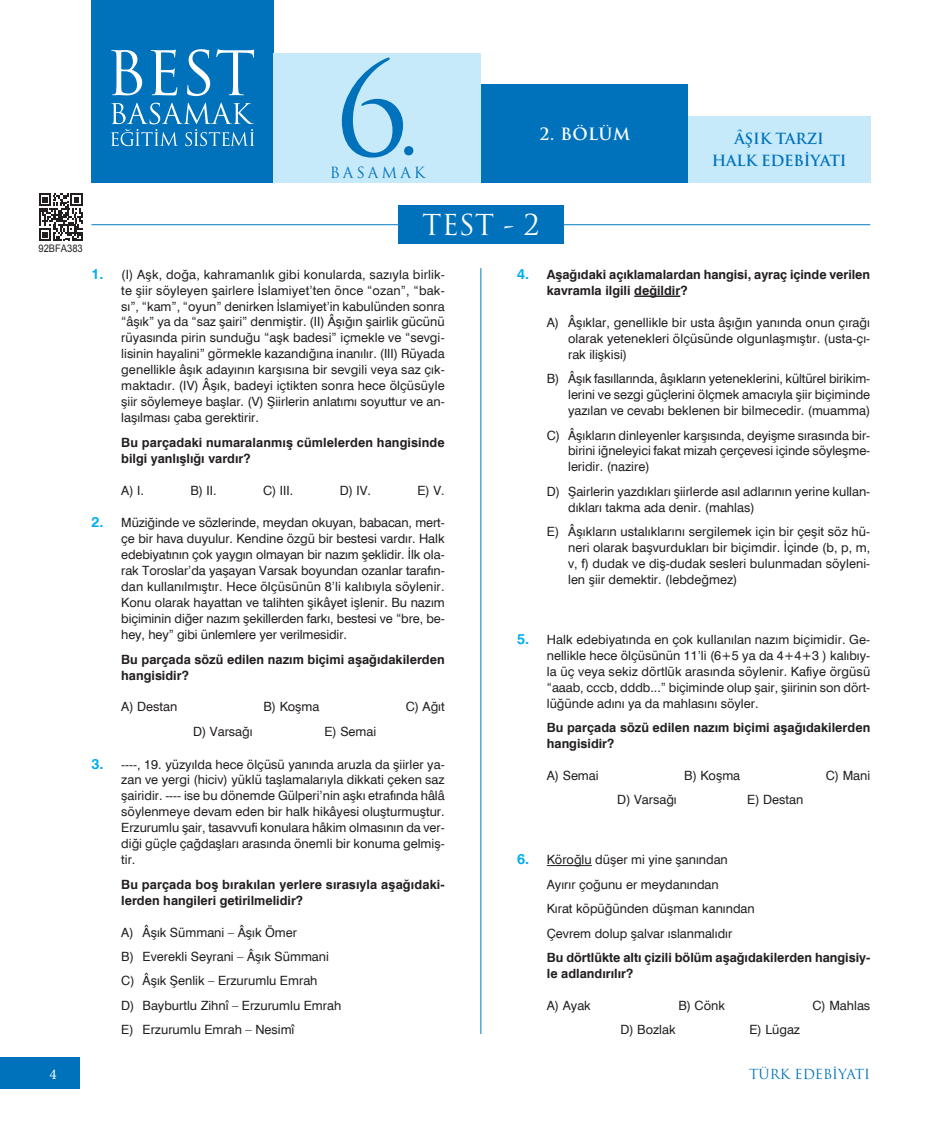
<style>
.page{position:relative;width:949px;height:1132px;background:#fff}
.page>*{position:absolute;margin:0;border:0;box-sizing:border-box;transform-origin:0 0}
.t1{font:127.5px "Trajan Pro";color:#0072bc}
.t2{font:84px "Trajan Pro";color:#0072bc}
.t3{font:28.05px "Trajan Pro";color:#fff}
.t4{font:700 16.5px "Trajan Pro";letter-spacing:.02em;color:#fff}
.t5{font:700 15px "Trajan Pro";letter-spacing:-.01em;color:#0072bc}
.t6{font:15px "Trajan Pro";letter-spacing:.195em;color:#0072bc}
.t7{font:15px "Minion Pro";color:#fff}
.t8{font:13.5px "Trajan Pro";color:#0072bc}
.t9{font:12.75px/15.9px "Swiss 721 BT";color:#231f20;text-align:justify}
.t10{font:700 12.75px/15.9px "Swiss 721 BT";color:#231f20}
.t11{font:10.35px "Arial";color:#231f20;scale:.9 1}
.s1{font-weight:700;font-size:14.25px;color:#00aeef}
.s2{font-size:14.25px;color:#00aeef}
</style>
<div class="page">
<hr style="left:480px;top:268px;width:1px;height:765px;background:#007ac0">
<hr style="left:91px;top:224px;width:779px;height:1px;background:#007ac0">
<div style="left:398px;top:205px;width:165px;height:38px;background:#0072bc"></div>
<div style="left:91px;top:0;width:183px;height:182px;background:#0072bc"></div>
<div style="left:481px;top:84px;width:206px;height:98px;background:#0072bc"></div>
<div style="left:687px;top:116px;width:183px;height:66px;background:#c6eafa"></div>
<div style="left:274px;top:53px;width:207px;height:129px;background:#c6eafa"></div>
<svg style="left:111px;top:49px;width:143px;height:47px"></svg>
<svg style="left:111px;top:103px;width:143px;height:43px"></svg>
<div style="left:0;top:1057px;width:79px;height:32px;background:#0072bc"></div>
<hr style="left:634px;top:295px;width:46px;height:2px;background:#231f20">
<hr style="left:546px;top:864px;width:45px;height:1px;background:#231f20">
<svg style="left:39px;top:193px;width:44px;height:48px"></svg>
<h1 class="t1" style="left:335px;top:28px;width:74px">6</h1>
<h2 class="t2" style="left:398px;top:71px;width:22px">.</h2>
<p class="t6" style="left:329px;top:163px;width:97px">BASAMAK</p>
<p class="t4" style="left:539px;top:123px;width:92px">2. BÖLÜM</p>
<p class="t5" style="left:734px;top:129px;width:91px">ÂŞIK TARZI</p>
<p class="t5" style="left:711px;top:151px;width:136px">HALK EDEBİYATI</p>
<p class="t11" style="left:38px;top:242px;width:51px">92BFA383</p>
<h3 class="t3" style="left:422px;top:207px;width:119px">TEST - 2</h3>
<p class="t9" style="left:121px;top:266px;width:325px;text-indent:-30px"><span class="s1">1.</span> (I) Aşk, doğa, kahramanlık gibi konularda, sazıyla birlik&shy;te şiir söyleyen şairlere İslamiyet’ten önce “ozan”, “bak&shy;sı”, “kam”, “oyun” denirken İslamiyet’in kabulünden sonra “âşık” ya da “saz şairi” denmiştir. (II) Âşığın şairlik gücünü rüyasında pirin sunduğu “aşk badesi” içmekle ve “sevgi&shy;lisinin hayalini” görmekle kazandığına inanılır. (III) Rüyada genellikle âşık adayının karşısına bir sevgili veya saz çık&shy;maktadır. (IV) Âşık, badeyi içtikten sonra hece ölçüsüyle şiir söylemeye başlar. (V) Şiirlerin anlatımı soyuttur ve an&shy;laşılması çaba gerektirir.</p>
<p class="t10" style="left:121px;top:434px;width:325px">Bu parçadaki numaralanmış cümlelerden hangisinde bilgi yanlışlığı vardır?</p>
<p class="t9" style="left:121px;top:482px;width:24px">A) I.</p>
<p class="t9" style="left:190px;top:482px;width:28px">B) II.</p>
<p class="t9" style="left:263px;top:482px;width:32px">C) III.</p>
<p class="t9" style="left:339px;top:482px;width:33px">D) IV.</p>
<p class="t9" style="left:417px;top:482px;width:29px">E) V.</p>
<p class="t9" style="left:121px;top:514px;width:325px;text-indent:-30px"><span class="s1">2.</span> Müziğinde ve sözlerinde, meydan okuyan, babacan, mert&shy;çe bir hava duyulur. Kendine özgü bir bestesi vardır. Halk edebiyatının çok yaygın olmayan bir nazım şeklidir. İlk ola&shy;rak Toroslar’da yaşayan Varsak boyundan ozanlar tarafın&shy;dan kullanılmıştır. Hece ölçüsünün 8’li kalıbıyla söylenir.<br>Konu olarak hayattan ve talihten şikâyet işlenir. Bu nazım biçiminin diğer nazım şekillerden farkı, bestesi ve “bre, be&shy;hey, hey” gibi ünlemlere yer verilmesidir.</p>
<p class="t10" style="left:121px;top:650px;width:325px">Bu parçada sözü edilen nazım biçimi aşağıdakilerden hangisidir?</p>
<p class="t9" style="left:121px;top:698px;width:57px">A) Destan</p>
<p class="t9" style="left:263px;top:698px;width:57px">B) Koşma</p>
<p class="t9" style="left:405px;top:698px;width:40px">C) Ağıt</p>
<p class="t9" style="left:193px;top:723px;width:61px">D) Varsağı</p>
<p class="t9" style="left:324px;top:723px;width:53px">E) Semai</p>
<p class="t9" style="left:121px;top:755px;width:325px;text-indent:-30px"><span class="s1">3.</span> ----, 19. yüzyılda hece ölçüsü yanında aruzla da şiirler ya&shy;zan ve yergi (hiciv) yüklü taşlamalarıyla dikkati çeken saz şairidir. ---- ise bu dönemde Gülperi’nin aşkı etrafında hâlâ söylenmeye devam eden bir halk hikâyesi oluşturmuştur.<br>Erzurumlu şair, tasavvufi konulara hâkim olmasının da ver&shy;diği güçle çağdaşları arasında önemli bir konuma gelmiş&shy;tir.</p>
<p class="t10" style="left:121px;top:875px;width:325px">Bu parçada boş bırakılan yerlere sırasıyla aşağıdaki&shy;lerden hangileri getirilmelidir?</p>
<p class="t9" style="left:121px;top:919px;width:221px;line-height:24.5px;text-align:left">A) Âşık Sümmani – Âşık Ömer<br>B) Everekli Seyrani – Âşık Sümmani<br>C) Âşık Şenlik – Erzurumlu Emrah<br>D) Bayburtlu Zihnî – Erzurumlu Emrah<br>E) Erzurumlu Emrah – Nesimî</p>
<p class="t10" style="left:546px;top:266px;width:325px;text-indent:-30px"><span class="s2">4.</span> Aşağıdaki açıklamalardan hangisi, ayraç içinde verilen kavramla ilgili değildir?</p>
<p class="t9" style="left:568px;top:314px;width:303px;text-indent:-21px">A) Âşıklar, genellikle bir usta âşığın yanında onun çırağı olarak yetenekleri ölçüsünde olgunlaşmıştır. (usta-çı&shy;rak ilişkisi)</p>
<p class="t9" style="left:568px;top:370px;width:303px;text-indent:-21px">B) Âşık fasıllarında, âşıkların yeteneklerini, kültürel birikim&shy;lerini ve sezgi güçlerini ölçmek amacıyla şiir biçiminde yazılan ve cevabı beklenen bir bilmecedir. (muamma)</p>
<p class="t9" style="left:568px;top:427px;width:303px;text-indent:-21px">C) Âşıkların dinleyenler karşısında, deyişme sırasında bir&shy;birini iğneleyici fakat mizah çerçevesi içinde söyleşme&shy;leridir. (nazire)</p>
<p class="t9" style="left:568px;top:483px;width:303px;text-indent:-21px">D) Şairlerin yazdıkları şiirlerde asıl adlarının yerine kullan&shy;dıkları takma ada denir. (mahlas)</p>
<p class="t9" style="left:568px;top:523px;width:303px;text-indent:-21px">E) Âşıkların ustalıklarını sergilemek için bir çeşit söz hü&shy;neri olarak başvurdukları bir biçimdir. İçinde (b, p, m, v, f) dudak ve diş-dudak sesleri bulunmadan söyleni&shy;len şiir demektir. (lebdeğmez)</p>
<p class="t9" style="left:546px;top:631px;width:325px;text-indent:-30px"><span class="s1">5.</span> Halk edebiyatında en çok kullanılan nazım biçimidir. Ge&shy;nellikle hece ölçüsünün 11’li (6+5 ya da 4+4+3 ) kalıbıy&shy;la üç veya sekiz dörtlük arasında söylenir. Kafiye örgüsü “aaab, cccb, dddb...” biçiminde olup şair, şiirinin son dört&shy;lüğünde adını ya da mahlasını söyler.</p>
<p class="t10" style="left:546px;top:719px;width:325px">Bu parçada sözü edilen nazım biçimi aşağıdakilerden hangisidir?</p>
<p class="t9" style="left:546px;top:767px;width:53px">A) Semai</p>
<p class="t9" style="left:684px;top:767px;width:57px">B) Koşma</p>
<p class="t9" style="left:825px;top:767px;width:46px">C) Mani</p>
<p class="t9" style="left:617px;top:791px;width:61px">D) Varsağı</p>
<p class="t9" style="left:747px;top:791px;width:57px">E) Destan</p>
<p class="t9" style="left:546px;top:847px;width:209px;line-height:24.5px;text-align:left;text-indent:-30px"><span class="s1">6.</span> Köroğlu düşer mi yine şanından<br>Ayırır çoğunu er meydanından<br>Kırat köpüğünden düşman kanından<br>Çevrem dolup şalvar ıslanmalıdır</p>
<p class="t10" style="left:546px;top:949px;width:325px">Bu dörtlükte altı çizili bölüm aşağıdakilerden hangisiy&shy;le adlandırılır?</p>
<p class="t9" style="left:546px;top:997px;width:46px">A) Ayak</p>
<p class="t9" style="left:678px;top:997px;width:48px">B) Cönk</p>
<p class="t9" style="left:812px;top:997px;width:59px">C) Mahlas</p>
<p class="t9" style="left:620px;top:1021px;width:57px">D) Bozlak</p>
<p class="t9" style="left:749px;top:1021px;width:52px">E) Lügaz</p>
<p class="t7" style="left:49px;top:1063px;width:9px">4</p>
<p class="t8" style="left:749px;top:1064px;width:122px">TÜRK EDEBİYATI</p>
</div>
